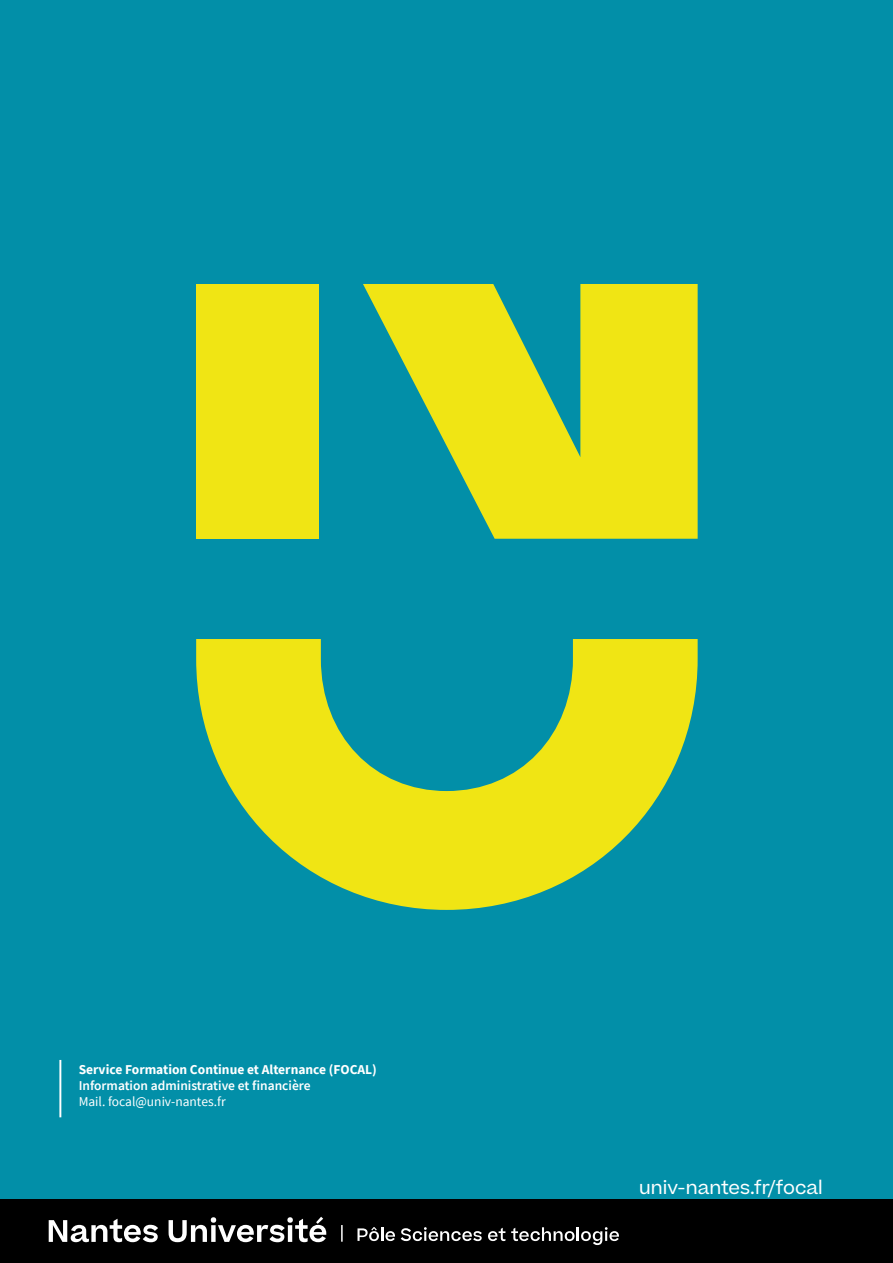
<style>
.page{position:relative;width:893px;height:1263px;background:#fff}
.page>*{position:absolute;margin:0;border:0;box-sizing:border-box;transform-origin:0 0}
.t1{font:18px "Beatrice";color:#fff}
.t2{font:700 13.5px "Source Sans Pro";color:#fff}
.t3{font:600 13.5px "Source Sans Pro";color:#fff}
.t4{font:13.5px "Source Sans Pro";color:#fff}
</style>
<div class="page">
<div style="left:0;top:0;width:893px;height:1215px;background:#028fa8"></div>
<svg style="left:196px;top:639px;width:502px;height:271px;fill:#f0e514"></svg>
<svg style="left:363px;top:284px;width:335px;height:255px;fill:#f0e514"></svg>
<div style="left:196px;top:284px;width:122px;height:255px;background:#f0e514"></div>
<hr style="left:59px;top:1060px;width:2px;height:57px;background:#fff">
<div style="left:0;top:1200px;width:893px;height:63px;background:#000"></div>
<svg style="left:49px;top:1217px;width:277px;height:25px"></svg>
<svg style="left:357px;top:1227px;width:38px;height:14px"></svg>
<svg style="left:401px;top:1227px;width:81px;height:14px"></svg>
<svg style="left:488px;top:1228px;width:17px;height:13px"></svg>
<svg style="left:511px;top:1227px;width:108px;height:18px"></svg>
<svg style="left:341px;top:1225px;width:2px;height:17px"></svg>
<p class="t2" style="left:79px;top:1060px;width:300px">Service Formation Continue et Alternance (FOCAL)</p>
<p class="t3" style="left:79px;top:1077px;width:233px">Information administrative et financière</p>
<p class="t4" style="left:79px;top:1093px;width:149px">Mail. focal@univ-nantes.fr</p>
<h1 class="t1" style="left:639px;top:1175px;width:185px">univ-nantes.fr/focal</h1>
</div>
